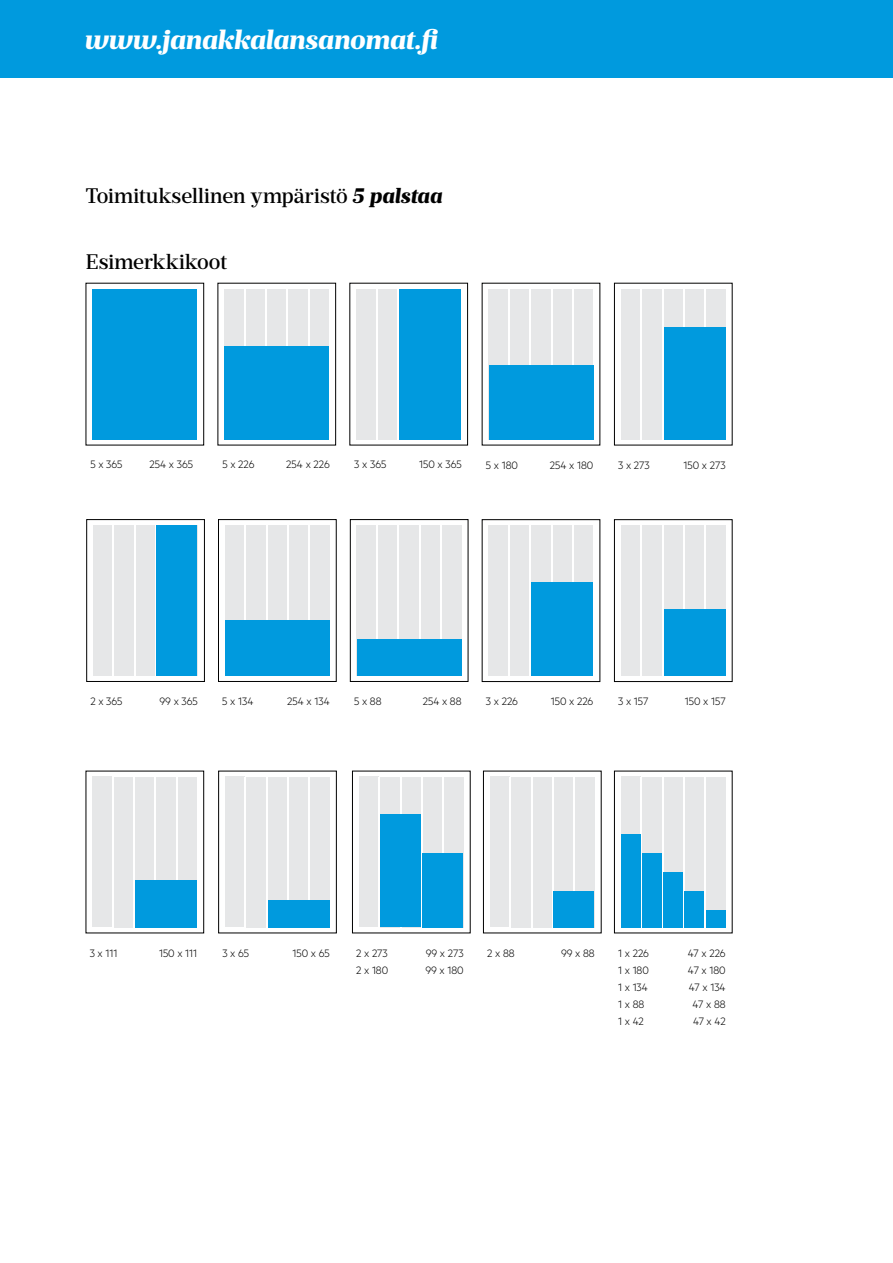
<style>
.page{position:relative;width:893px;height:1263px;background:#fff}
.page>*{position:absolute;margin:0;border:0;box-sizing:border-box;transform-origin:0 0}
.t1{font:italic 800 27px "Prumo Text";letter-spacing:-.01em;color:#fff}
.t2{font:500 21px "Prumo Text";color:#000}
.t3{font:300 12.15px "Metric";color:#000}
.s1{font-weight:800;font-style:italic}
</style>
<div class="page">
<div style="left:0;top:0;width:893px;height:78px;background:#009ade"></div>
<div style="left:92px;top:289px;width:105px;height:150px;background:#009ade"></div>
<div style="left:489px;top:289px;width:19px;height:150px;background:#e6e7e8"></div>
<div style="left:574px;top:289px;width:19px;height:150px;background:#e6e7e8"></div>
<div style="left:552px;top:289px;width:20px;height:150px;background:#e6e7e8"></div>
<div style="left:531px;top:289px;width:20px;height:150px;background:#e6e7e8"></div>
<div style="left:510px;top:289px;width:19px;height:150px;background:#e6e7e8"></div>
<div style="left:489px;top:365px;width:104px;height:75px;background:#009ade"></div>
<div style="left:482px;top:519px;width:118px;height:163px;border:1px solid #000"></div>
<div style="left:489px;top:525px;width:19px;height:151px;background:#e6e7e8"></div>
<div style="left:574px;top:525px;width:19px;height:151px;background:#e6e7e8"></div>
<div style="left:552px;top:525px;width:20px;height:151px;background:#e6e7e8"></div>
<div style="left:531px;top:525px;width:20px;height:151px;background:#e6e7e8"></div>
<div style="left:510px;top:525px;width:19px;height:151px;background:#e6e7e8"></div>
<div style="left:531px;top:583px;width:62px;height:93px;background:#009ade"></div>
<div style="left:614px;top:519px;width:118px;height:163px;border:1px solid #000"></div>
<div style="left:621px;top:525px;width:19px;height:151px;background:#e6e7e8"></div>
<div style="left:706px;top:525px;width:19px;height:151px;background:#e6e7e8"></div>
<div style="left:685px;top:525px;width:19px;height:151px;background:#e6e7e8"></div>
<div style="left:663px;top:525px;width:20px;height:151px;background:#e6e7e8"></div>
<div style="left:642px;top:525px;width:20px;height:151px;background:#e6e7e8"></div>
<div style="left:664px;top:609px;width:62px;height:67px;background:#009ade"></div>
<div style="left:92px;top:777px;width:20px;height:150px;background:#e6e7e8"></div>
<div style="left:178px;top:777px;width:19px;height:150px;background:#e6e7e8"></div>
<div style="left:156px;top:777px;width:20px;height:150px;background:#e6e7e8"></div>
<div style="left:135px;top:777px;width:19px;height:150px;background:#e6e7e8"></div>
<div style="left:114px;top:777px;width:19px;height:150px;background:#e6e7e8"></div>
<div style="left:135px;top:880px;width:62px;height:47px;background:#009ade"></div>
<div style="left:218px;top:771px;width:119px;height:162px;border:1px solid #000"></div>
<div style="left:225px;top:777px;width:19px;height:150px;background:#e6e7e8"></div>
<div style="left:310px;top:777px;width:20px;height:150px;background:#e6e7e8"></div>
<div style="left:289px;top:777px;width:19px;height:150px;background:#e6e7e8"></div>
<div style="left:268px;top:777px;width:19px;height:150px;background:#e6e7e8"></div>
<div style="left:246px;top:777px;width:20px;height:150px;background:#e6e7e8"></div>
<div style="left:268px;top:900px;width:62px;height:27px;background:#009ade"></div>
<div style="left:621px;top:289px;width:19px;height:150px;background:#e6e7e8"></div>
<div style="left:706px;top:289px;width:19px;height:150px;background:#e6e7e8"></div>
<div style="left:685px;top:289px;width:19px;height:150px;background:#e6e7e8"></div>
<div style="left:663px;top:289px;width:20px;height:150px;background:#e6e7e8"></div>
<div style="left:642px;top:289px;width:20px;height:150px;background:#e6e7e8"></div>
<div style="left:664px;top:327px;width:62px;height:113px;background:#009ade"></div>
<div style="left:490px;top:777px;width:19px;height:150px;background:#e6e7e8"></div>
<div style="left:575px;top:777px;width:19px;height:150px;background:#e6e7e8"></div>
<div style="left:554px;top:777px;width:19px;height:150px;background:#e6e7e8"></div>
<div style="left:532px;top:777px;width:20px;height:150px;background:#e6e7e8"></div>
<div style="left:511px;top:777px;width:20px;height:150px;background:#e6e7e8"></div>
<div style="left:553px;top:891px;width:41px;height:36px;background:#009ade"></div>
<div style="left:621px;top:777px;width:19px;height:150px;background:#e6e7e8"></div>
<div style="left:706px;top:777px;width:19px;height:150px;background:#e6e7e8"></div>
<div style="left:685px;top:777px;width:19px;height:150px;background:#e6e7e8"></div>
<div style="left:663px;top:777px;width:20px;height:150px;background:#e6e7e8"></div>
<div style="left:642px;top:777px;width:20px;height:150px;background:#e6e7e8"></div>
<div style="left:621px;top:834px;width:19px;height:93px;background:#009ade"></div>
<div style="left:642px;top:853px;width:20px;height:74px;background:#009ade"></div>
<div style="left:663px;top:872px;width:20px;height:55px;background:#009ade"></div>
<div style="left:685px;top:891px;width:19px;height:36px;background:#009ade"></div>
<div style="left:706px;top:910px;width:19px;height:17px;background:#009ade"></div>
<div style="left:359px;top:777px;width:19px;height:150px;background:#e6e7e8"></div>
<div style="left:444px;top:777px;width:19px;height:150px;background:#e6e7e8"></div>
<div style="left:423px;top:777px;width:19px;height:150px;background:#e6e7e8"></div>
<div style="left:401px;top:777px;width:20px;height:150px;background:#e6e7e8"></div>
<div style="left:380px;top:777px;width:20px;height:150px;background:#e6e7e8"></div>
<div style="left:380px;top:815px;width:41px;height:112px;background:#009ade"></div>
<div style="left:423px;top:853px;width:40px;height:74px;background:#009ade"></div>
<div style="left:86px;top:519px;width:119px;height:163px;border:1px solid #000"></div>
<div style="left:93px;top:525px;width:20px;height:151px;background:#e6e7e8"></div>
<div style="left:178px;top:525px;width:20px;height:151px;background:#e6e7e8"></div>
<div style="left:136px;top:525px;width:19px;height:151px;background:#e6e7e8"></div>
<div style="left:114px;top:525px;width:20px;height:151px;background:#e6e7e8"></div>
<div style="left:157px;top:525px;width:40px;height:151px;background:#009ade"></div>
<div style="left:218px;top:519px;width:118px;height:163px;border:1px solid #000"></div>
<div style="left:225px;top:525px;width:19px;height:151px;background:#e6e7e8"></div>
<div style="left:310px;top:525px;width:19px;height:151px;background:#e6e7e8"></div>
<div style="left:289px;top:525px;width:19px;height:151px;background:#e6e7e8"></div>
<div style="left:268px;top:525px;width:19px;height:151px;background:#e6e7e8"></div>
<div style="left:246px;top:525px;width:20px;height:151px;background:#e6e7e8"></div>
<div style="left:225px;top:621px;width:105px;height:55px;background:#009ade"></div>
<div style="left:350px;top:519px;width:118px;height:163px;border:1px solid #000"></div>
<div style="left:357px;top:525px;width:19px;height:151px;background:#e6e7e8"></div>
<div style="left:442px;top:525px;width:19px;height:151px;background:#e6e7e8"></div>
<div style="left:421px;top:525px;width:19px;height:151px;background:#e6e7e8"></div>
<div style="left:399px;top:525px;width:20px;height:151px;background:#e6e7e8"></div>
<div style="left:378px;top:525px;width:19px;height:151px;background:#e6e7e8"></div>
<div style="left:357px;top:640px;width:105px;height:36px;background:#009ade"></div>
<div style="left:224px;top:289px;width:20px;height:150px;background:#e6e7e8"></div>
<div style="left:309px;top:289px;width:20px;height:150px;background:#e6e7e8"></div>
<div style="left:288px;top:289px;width:20px;height:150px;background:#e6e7e8"></div>
<div style="left:267px;top:289px;width:19px;height:150px;background:#e6e7e8"></div>
<div style="left:246px;top:289px;width:19px;height:150px;background:#e6e7e8"></div>
<div style="left:225px;top:346px;width:104px;height:93px;background:#009ade"></div>
<div style="left:356px;top:289px;width:20px;height:150px;background:#e6e7e8"></div>
<div style="left:378px;top:289px;width:19px;height:150px;background:#e6e7e8"></div>
<div style="left:399px;top:289px;width:62px;height:150px;background:#009ade"></div>
<h1 class="t1" style="left:85px;top:23px;width:359px">www.janakkalansanomat.fi</h1>
<h2 class="t2" style="left:86px;top:183px;width:359px">Toimituksellinen ympäristö <span class="s1">5 palstaa</span></h2>
<h2 class="t2" style="left:86px;top:249px;width:143px">Esimerkkikoot</h2>
<p class="t3" style="left:90px;top:457px;width:34px">5 x 365</p>
<p class="t3" style="left:149px;top:457px;width:45px">254 x 365</p>
<p class="t3" style="left:486px;top:458px;width:34px">5 x 180</p>
<p class="t3" style="left:550px;top:458px;width:45px">254 x 180</p>
<p class="t3" style="left:222px;top:457px;width:34px">5 x 226</p>
<p class="t3" style="left:286px;top:457px;width:45px">254 x 226</p>
<p class="t3" style="left:354px;top:457px;width:34px">3 x 365</p>
<p class="t3" style="left:419px;top:457px;width:44px">150 x 365</p>
<p class="t3" style="left:618px;top:458px;width:33px">3 x 273</p>
<p class="t3" style="left:684px;top:458px;width:44px">150 x 273</p>
<p class="t3" style="left:90px;top:694px;width:34px">2 x 365</p>
<p class="t3" style="left:160px;top:694px;width:40px">99 x 365</p>
<p class="t3" style="left:222px;top:694px;width:33px">5 x 134</p>
<p class="t3" style="left:287px;top:694px;width:44px">254 x 134</p>
<p class="t3" style="left:354px;top:694px;width:29px">5 x 88</p>
<p class="t3" style="left:423px;top:694px;width:40px">254 x 88</p>
<p class="t3" style="left:486px;top:694px;width:34px">3 x 226</p>
<p class="t3" style="left:551px;top:694px;width:44px">150 x 226</p>
<p class="t3" style="left:618px;top:694px;width:32px">3 x 157</p>
<p class="t3" style="left:685px;top:694px;width:42px">150 x 157</p>
<p class="t3" style="left:90px;top:946px;width:29px">3 x 111</p>
<p class="t3" style="left:159px;top:946px;width:40px">150 x 111</p>
<p class="t3" style="left:222px;top:946px;width:28px">3 x 65</p>
<p class="t3" style="left:293px;top:946px;width:39px">150 x 65</p>
<p class="t3" style="left:356px;top:946px;width:33px">2 x 273</p>
<p class="t3" style="left:426px;top:946px;width:39px">99 x 273</p>
<p class="t3" style="left:356px;top:963px;width:34px">2 x 180</p>
<p class="t3" style="left:425px;top:963px;width:40px">99 x 180</p>
<p class="t3" style="left:487px;top:946px;width:29px">2 x 88</p>
<p class="t3" style="left:561px;top:946px;width:35px">99 x 88</p>
<p class="t3" style="left:618px;top:946px;width:32px">1 x 226</p>
<p class="t3" style="left:688px;top:946px;width:39px">47 x 226</p>
<p class="t3" style="left:618px;top:963px;width:32px">1 x 180</p>
<p class="t3" style="left:688px;top:963px;width:39px">47 x 180</p>
<p class="t3" style="left:618px;top:980px;width:31px">1 x 134</p>
<p class="t3" style="left:689px;top:980px;width:38px">47 x 134</p>
<p class="t3" style="left:618px;top:997px;width:28px">1 x 88</p>
<p class="t3" style="left:693px;top:997px;width:35px">47 x 88</p>
<p class="t3" style="left:618px;top:1014px;width:27px">1 x 42</p>
<p class="t3" style="left:693px;top:1014px;width:34px">47 x 42</p>
</div>
